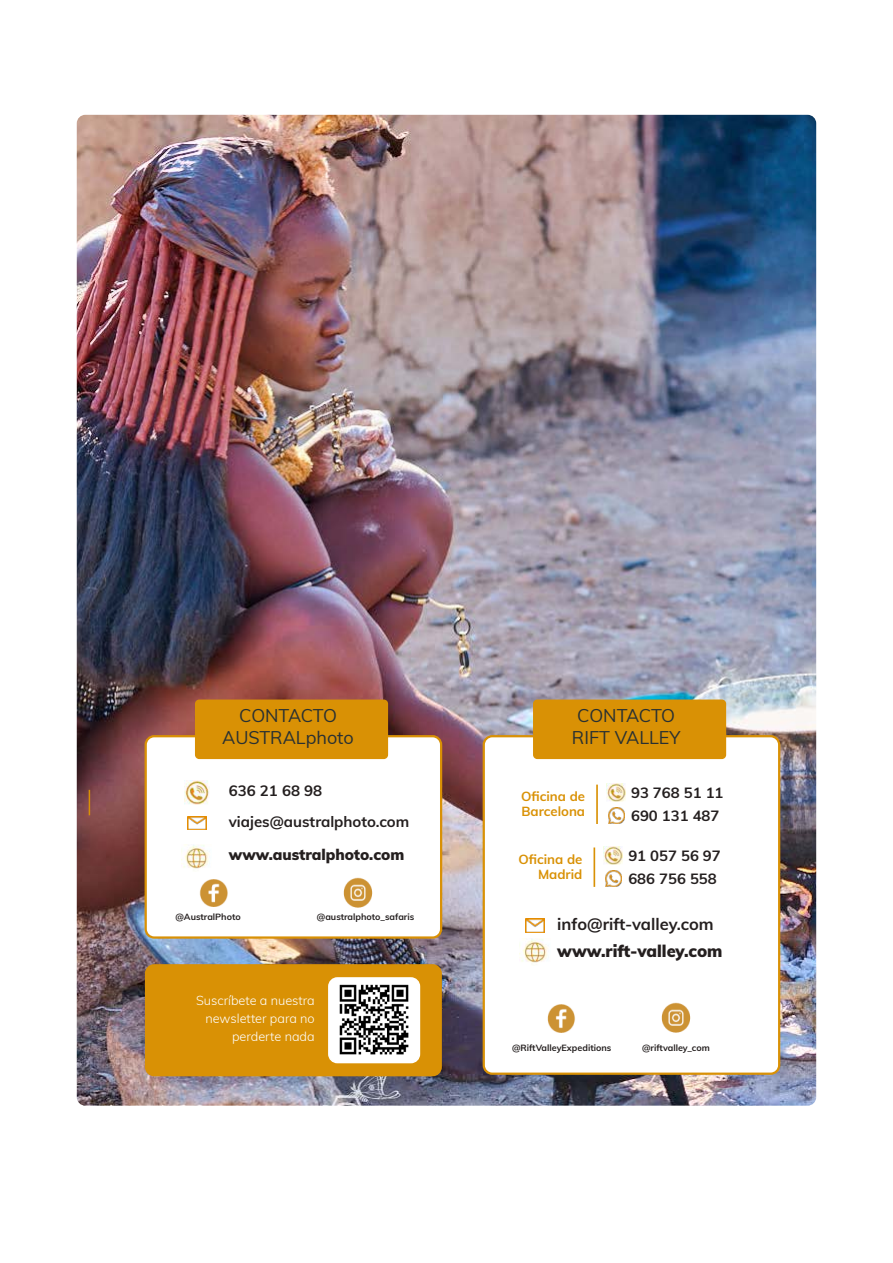
<style>
.page{position:relative;width:893px;height:1263px;background:#fff}
.page>*{position:absolute;margin:0;border:0;box-sizing:border-box;transform-origin:0 0}
.t1{font:18px/21.6px "Muli";color:#283032;text-align:center}
.t2{font:700 16.5px "Muli";color:#241f1f}
.t3{font:900 16.5px "Muli";color:#241f1f}
.t4{font:700 15px/31.7px "Muli";color:#241f1f}
.t5{font:900 15px "Muli";color:#241f1f}
.t6{font:700 14.85px/23.1px "Muli";color:#241f1f}
.t7{font:700 13.2px/14.9px "Muli";color:#d99105;text-align:right}
.t8{font:300 12.75px/18px "Muli";color:#fff;text-align:right}
.t9{font:700 9px "Muli";color:#241f1f}
</style>
<div class="page">
<img style="left:77px;top:115px;width:739px;height:991px">
<svg style="left:89px;top:790px;width:1px;height:25px"></svg>
<div style="left:146px;top:736px;width:295px;height:201px;background:#fff;border-radius:9px"></div>
<div style="left:145px;top:735px;width:297px;height:204px;border:2px solid #d99105;border-radius:9px"></div>
<div style="left:146px;top:965px;width:295px;height:110px;background:#d99105;border-radius:9px"></div>
<div style="left:145px;top:964px;width:297px;height:112px;border:2px solid #d99105;border-radius:9px"></div>
<div style="left:329px;top:978px;width:90px;height:84px;background:#fff;border-radius:9px"></div>
<div style="left:328px;top:977px;width:92px;height:86px;border:2px solid #fff;border-radius:9px"></div>
<div style="left:484px;top:736px;width:295px;height:338px;background:#fff;border-radius:9px"></div>
<div style="left:483px;top:735px;width:297px;height:340px;border:2px solid #d99105;border-radius:9px"></div>
<div style="left:195px;top:699px;width:193px;height:60px;background:#d99105;border-radius:4px"></div>
<div style="left:533px;top:699px;width:193px;height:60px;background:#d99105;border-radius:4px"></div>
<img style="left:605px;top:871px;width:16px;height:16px">
<img style="left:604px;top:847px;width:19px;height:18px">
<hr style="left:593px;top:847px;width:2px;height:40px;background:#d99105">
<img style="left:608px;top:808px;width:16px;height:15px">
<img style="left:607px;top:783px;width:18px;height:18px">
<hr style="left:596px;top:785px;width:2px;height:39px;background:#d99105">
<img style="left:520px;top:938px;width:28px;height:25px">
<img style="left:526px;top:919px;width:18px;height:13px">
<img style="left:184px;top:780px;width:25px;height:24px">
<img style="left:182px;top:845px;width:27px;height:24px">
<img style="left:187px;top:816px;width:19px;height:14px">
<img style="left:547px;top:1004px;width:28px;height:29px">
<img style="left:199px;top:879px;width:29px;height:28px">
<img style="left:661px;top:1002px;width:30px;height:31px">
<img style="left:343px;top:877px;width:30px;height:31px">
<img style="left:339px;top:984px;width:70px;height:71px">
<h1 class="t1" style="left:222px;top:704px;width:133px">CONTACTO<br>AUSTRALphoto</h1>
<h1 class="t1" style="left:572px;top:704px;width:110px;text-align:left">CONTACTO<br>RIFT VALLEY</h1>
<h3 class="t4" style="left:229px;top:774px;width:182px">636 21 68 98 viajes@australphoto.com</h3>
<h3 class="t7" style="left:521px;top:788px;width:65px;text-align:left">Oficina de<br>Barcelona</h3>
<h3 class="t6" style="left:631px;top:780px;width:94px">93 768 51 11<br>690 131 487</h3>
<h3 class="t5" style="left:229px;top:843px;width:177px">www.australphoto.com</h3>
<h3 class="t7" style="left:519px;top:851px;width:65px">Oficina de<br>Madrid</h3>
<h3 class="t6" style="left:628px;top:843px;width:94px">91 057 56 97<br>686 756 558</h3>
<p class="t9" style="left:176px;top:910px;width:67px">@AustralPhoto</p>
<p class="t9" style="left:317px;top:910px;width:99px">@australphoto_safaris</p>
<h2 class="t2" style="left:557px;top:912px;width:158px">info@rift-valley.com</h2>
<h2 class="t3" style="left:557px;top:939px;width:167px">www.rift-valley.com</h2>
<h3 class="t8" style="left:196px;top:991px;width:120px">Suscríbete a nuestra newsletter para no perderte nada</h3>
<p class="t9" style="left:512px;top:1041px;width:101px">@RiftValleyExpeditions</p>
<p class="t9" style="left:642px;top:1041px;width:69px">@riftvalley_com</p>
</div>
